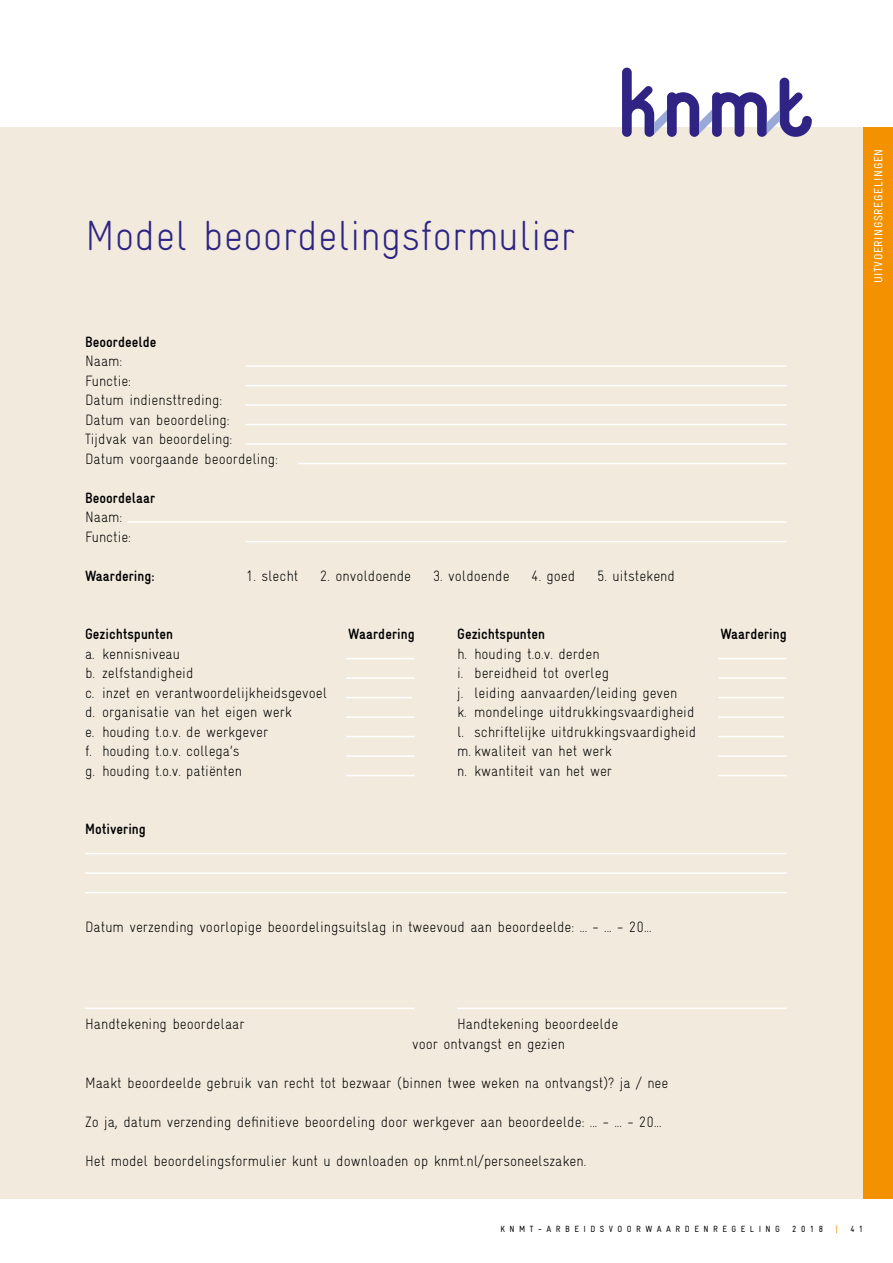
<style>
.page{position:relative;width:893px;height:1263px;background:#fff}
.page>*{position:absolute;margin:0;border:0;box-sizing:border-box;transform-origin:0 0}
.t1{font:42px "Gravur Condensed Light CE";color:#2f2483}
.t2{font:15px/19.5px "Gravur Condensed Light CE";color:#000}
.t3{font:15px "Gravur Condensed Bold CE";color:#000}
.t4{font:12px "Gravur Condensed Reg CE";letter-spacing:.05em;color:#fff}
.t5{font:9px "Gravur Condensed Reg CE";letter-spacing:.5em;color:#000}
.t6{font:9px "Gravur Condensed Reg CE";color:#f39100}
</style>
<div class="page">
<div style="left:0;top:128px;width:893px;height:1071px;background:#f1eadd"></div>
<svg style="left:622px;top:68px;width:190px;height:69px"></svg>
<div style="left:863px;top:128px;width:30px;height:1071px;background:#f39100"></div>
<hr style="left:246px;top:365px;width:541px;height:2px;background:#fff">
<hr style="left:246px;top:385px;width:541px;height:1px;background:#fff">
<hr style="left:246px;top:404px;width:541px;height:2px;background:#fff">
<hr style="left:246px;top:424px;width:541px;height:1px;background:#fff">
<hr style="left:246px;top:443px;width:541px;height:2px;background:#fff">
<hr style="left:298px;top:463px;width:489px;height:1px;background:#fff">
<hr style="left:127px;top:521px;width:660px;height:2px;background:#fff">
<hr style="left:246px;top:541px;width:541px;height:1px;background:#fff">
<hr style="left:346px;top:658px;width:69px;height:1px;background:#fff">
<hr style="left:346px;top:677px;width:69px;height:2px;background:#fff">
<hr style="left:346px;top:697px;width:66px;height:1px;background:#fff">
<hr style="left:346px;top:716px;width:69px;height:2px;background:#fff">
<hr style="left:346px;top:736px;width:69px;height:1px;background:#fff">
<hr style="left:346px;top:755px;width:69px;height:2px;background:#fff">
<hr style="left:346px;top:775px;width:69px;height:1px;background:#fff">
<hr style="left:718px;top:658px;width:69px;height:1px;background:#fff">
<hr style="left:718px;top:677px;width:69px;height:2px;background:#fff">
<hr style="left:718px;top:697px;width:66px;height:1px;background:#fff">
<hr style="left:718px;top:716px;width:66px;height:2px;background:#fff">
<hr style="left:718px;top:736px;width:66px;height:1px;background:#fff">
<hr style="left:718px;top:755px;width:69px;height:2px;background:#fff">
<hr style="left:718px;top:775px;width:69px;height:1px;background:#fff">
<hr style="left:85px;top:853px;width:702px;height:1px;background:#fff">
<hr style="left:85px;top:872px;width:702px;height:2px;background:#fff">
<hr style="left:85px;top:892px;width:702px;height:1px;background:#fff">
<hr style="left:85px;top:1008px;width:330px;height:1px;background:#fff">
<hr style="left:457px;top:1008px;width:330px;height:1px;background:#fff">
<h1 class="t1" style="left:85px;top:212px;width:492px">Model beoordelingsformulier</h1>
<p class="t3" style="left:85px;top:333px;width:73px">Beoordeelde</p>
<p class="t2" style="left:85px;top:351px;width:194px">Naam:<br>Functie:<br>Datum indiensttreding:<br>Datum van beoordeling:<br>Tijdvak van beoordeling:<br>Datum voorgaande beoordeling:</p>
<p class="t3" style="left:85px;top:489px;width:72px">Beoordelaar</p>
<p class="t2" style="left:85px;top:507px;width:48px">Naam:<br>Functie:</p>
<p class="t3" style="left:85px;top:567px;width:71px">Waardering:</p>
<p class="t2" style="left:246px;top:566px;width:54px">1. slecht</p>
<p class="t2" style="left:320px;top:566px;width:93px">2. onvoldoende</p>
<p class="t2" style="left:433px;top:566px;width:78px">3. voldoende</p>
<p class="t2" style="left:531px;top:566px;width:46px">4. goed</p>
<p class="t2" style="left:597px;top:566px;width:80px">5. uitstekend</p>
<p class="t3" style="left:85px;top:626px;width:89px">Gezichtspunten</p>
<p class="t3" style="left:348px;top:626px;width:68px">Waardering</p>
<p class="t2" style="left:85px;top:644px;width:244px">a. kennisniveau<br>b. zelfstandigheid<br>c. inzet en verantwoordelijkheidsgevoel d. organisatie van het eigen werk<br>e. houding t.o.v. de werkgever<br>f. houding t.o.v. collega’s<br>g. houding t.o.v. patiënten</p>
<p class="t3" style="left:85px;top:821px;width:62px">Motivering</p>
<p class="t3" style="left:457px;top:626px;width:89px">Gezichtspunten</p>
<p class="t3" style="left:720px;top:626px;width:68px">Waardering</p>
<p class="t2" style="left:457px;top:644px;width:241px">h. houding t.o.v. derden<br>i. bereidheid tot overleg<br>j. leiding aanvaarden/leiding geven<br>k. mondelinge uitdrukkingsvaardigheid l. schriftelijke uitdrukkingsvaardigheid m. kwaliteit van het werk<br>n. kwantiteit van het wer</p>
<p class="t2" style="left:85px;top:917px;width:568px">Datum verzending voorlopige beoordelingsuitslag in tweevoud aan beoordeelde: ... - ... - 20...</p>
<p class="t4" style="left:872px;top:283px;width:136px;rotate:-90deg">UITVOERINGSREGELINGEN</p>
<p class="t2" style="left:85px;top:1014px;width:161px">Handtekening beoordelaar</p>
<p class="t2" style="left:412px;top:1014px;width:208px;text-indent:45px">Handtekening beoordeelde voor ontvangst en gezien</p>
<p class="t2" style="left:85px;top:1073px;width:585px">Maakt beoordeelde gebruik van recht tot bezwaar (binnen twee weken na ontvangst)? ja / nee</p>
<p class="t2" style="left:85px;top:1112px;width:578px">Zo ja, datum verzending definitieve beoordeling door werkgever aan beoordeelde: ... - ... - 20...</p>
<p class="t2" style="left:85px;top:1151px;width:503px">Het model beoordelingsformulier kunt u downloaden op knmt.nl/personeelszaken.</p>
<p class="t5" style="left:500px;top:1223px;width:281px">KNMT-ARBEIDSVOORWAARDENREGELING</p>
<p class="t5" style="left:792px;top:1223px;width:32px">2018</p>
<p class="t6" style="left:835px;top:1223px;width:5px">|</p>
<p class="t5" style="left:850px;top:1223px;width:14px">4 1</p>
</div>
